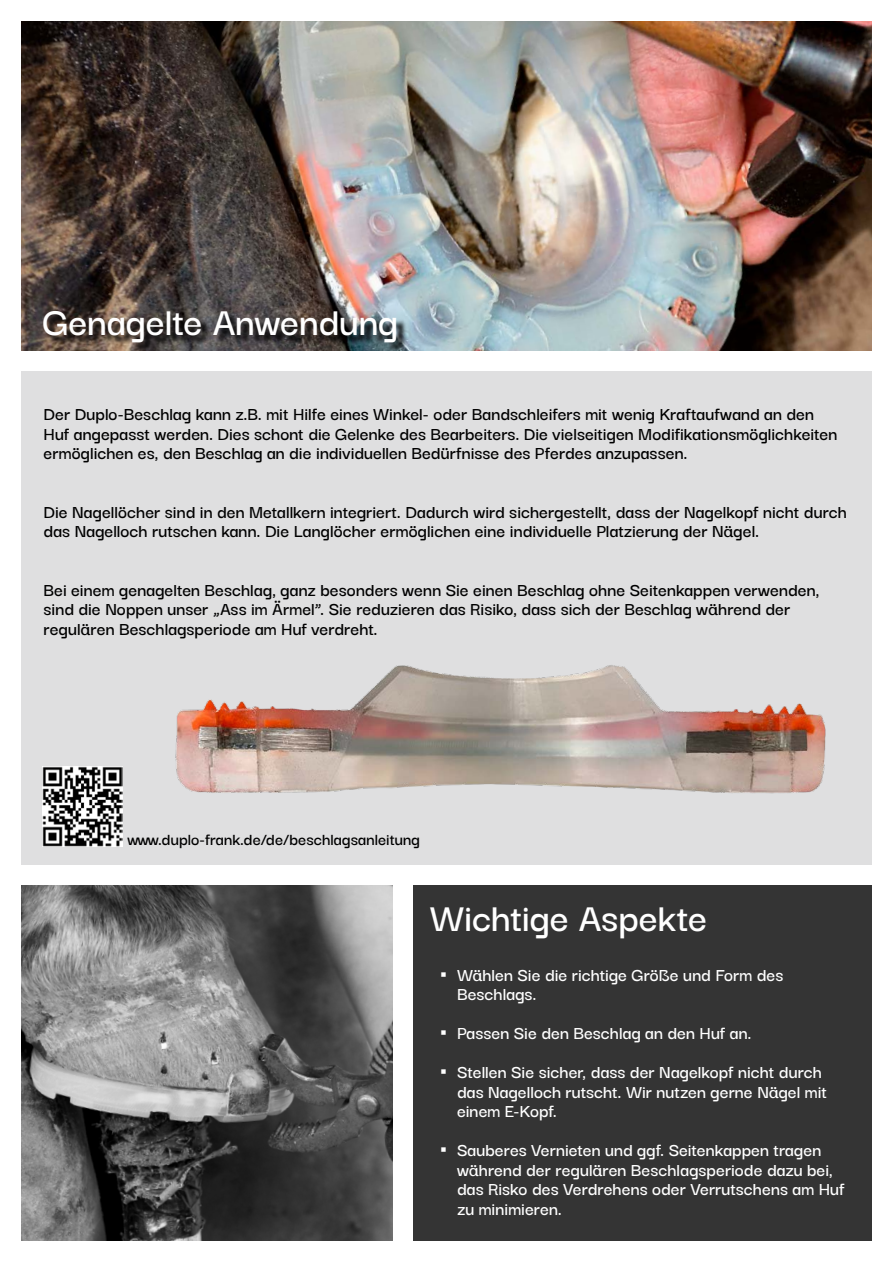
<style>
.page{position:relative;width:893px;height:1263px;background:#fff}
.page>*{position:absolute;margin:0;border:0;box-sizing:border-box;transform-origin:0 0}
.t1{font:600 42px "Darker Grotesque";color:#fff}
.t2{font:600 19.5px/19.5px "Darker Grotesque";color:#000}
.t3{font:600 19.5px/19.5px "Darker Grotesque";color:#fff}
.t4{font:600 18px "Darker Grotesque";letter-spacing:.005em;color:#000}
.s1{font-family:"Arial Narrow";font-weight:400}
</style>
<div class="page">
<div style="left:404px;top:874px;width:468px;height:367px;background:#343434"></div>
<div style="left:21px;top:368px;width:851px;height:505px;background:#dfdfe0"></div>
<img style="left:175px;top:665px;width:651px;height:129px">
<img style="left:21px;top:885px;width:372px;height:356px">
<img style="left:43px;top:766px;width:80px;height:80px">
<div style="left:393px;top:873px;width:20px;height:375px;background:#fff"></div>
<img style="left:21px;top:21px;width:851px;height:330px">
<img style="left:45px;top:312px;width:362px;height:39px">
<div style="left:0;top:351px;width:893px;height:20px;background:#fff"></div>
<div style="left:0;top:865px;width:893px;height:19px;background:#fff"></div>
<h1 class="t1" style="left:43px;top:290px;width:357px">Genagelte Anwendung</h1>
<p class="t2" style="left:44px;top:403px;width:795px">Der Duplo-Beschlag kann z.B. mit Hilfe eines Winkel- oder Bandschleifers mit wenig Kraftaufwand an den<br>Huf angepasst werden. Dies schont die Gelenke des Bearbeiters. Die vielseitigen Modifikationsmöglichkeiten ermöglichen es, den Beschlag an die individuellen Bedürfnisse des Pferdes anzupassen.</p>
<p class="t2" style="left:44px;top:501px;width:805px">Die Nagellöcher sind in den Metallkern integriert. Dadurch wird sichergestellt, dass der Nagelkopf nicht durch das Nagelloch rutschen kann. Die Langlöcher ermöglichen eine individuelle Platzierung der Nägel.</p>
<p class="t2" style="left:44px;top:579px;width:777px">Bei einem genagelten Beschlag, ganz besonders wenn Sie einen Beschlag ohne Seitenkappen verwenden, sind die Noppen unser „Ass im Ärmel“. Sie reduzieren das Risiko, dass sich der Beschlag während der regulären Beschlagsperiode am Huf verdreht.</p>
<p class="t4" style="left:128px;top:826px;width:294px">www.duplo-frank.de/de/beschlagsanleitung</p>
<h1 class="t1" style="left:430px;top:887px;width:279px">Wichtige Aspekte</h1>
<p class="t3" style="left:457px;top:963px;width:328px;text-indent:-17px"><span class="s1">▪</span> Wählen Sie die richtige Größe und Form des<br>Beschlags.</p>
<p class="t3" style="left:440px;top:1022px;width:313px"><span class="s1">▪</span> Passen Sie den Beschlag an den Huf an.</p>
<p class="t3" style="left:457px;top:1061px;width:372px;text-indent:-17px"><span class="s1">▪</span> Stellen Sie sicher, dass der Nagelkopf nicht durch das Nagelloch rutscht. Wir nutzen gerne Nägel mit einem E-Kopf.</p>
<p class="t3" style="left:457px;top:1139px;width:389px;text-indent:-17px"><span class="s1">▪</span> Sauberes Vernieten und ggf. Seitenkappen tragen während der regulären Beschlagsperiode dazu bei, das Risko des Verdrehens oder Verrutschens am Huf zu minimieren.</p>
</div>
